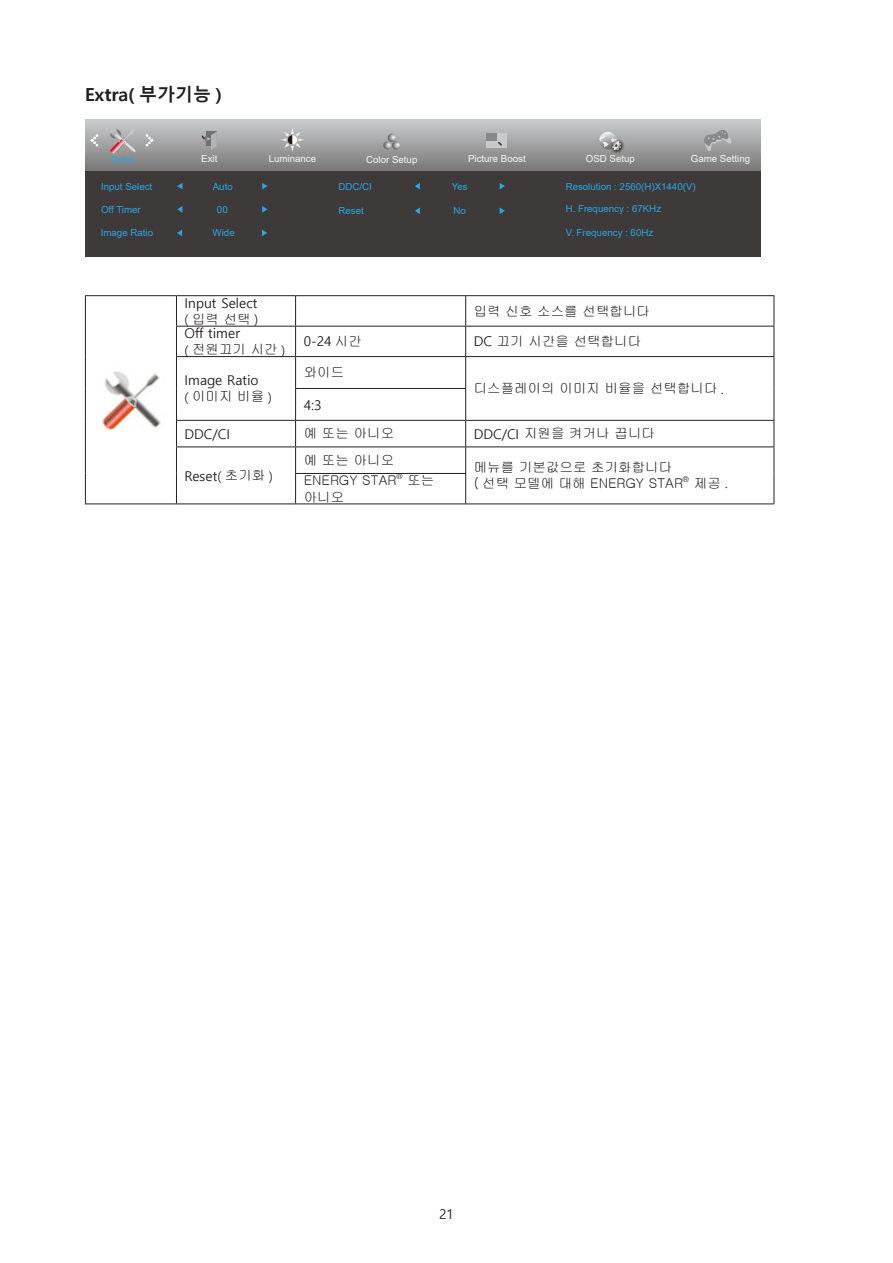
<style>
.page{position:relative;width:893px;height:1263px;background:#fff}
.page>*{position:absolute;margin:0;border:0;box-sizing:border-box;transform-origin:0 0}
.Heading_3{font:700 18px "Malgun Gothic";color:#231f20}
.无间隔{font:13.5px "Gulim";color:#231f20}
.无间隔-2{font:13.5px/15.9px "Malgun Gothic";color:#231f20}
.正文_text-1{font:13.5px "Gulim";color:#231f20}
.正文_text-1-2{font:13.5px "Malgun Gothic";color:#231f20}
.t1{font:9.75px "Arial";color:#2ca6e0}
.t2{font:9.75px "Arial";color:#f7f7f7}
.无间隔-3{font:7.8px "Gulim";color:#231f20}
.s1{font-family:"Gulim"}
.s2{font-family:"Malgun Gothic"}
</style>
<div class="page">
<svg style="left:85px;top:119px;width:675px;height:52px;background:#a0a1a2"></svg>
<div style="left:85px;top:171px;width:675px;height:86px;background:#3e3a39"></div>
<svg style="left:91px;top:134px;width:7px;height:13px"></svg>
<svg style="left:146px;top:134px;width:7px;height:13px"></svg>
<div style="left:486px;top:133px;width:21px;height:15px;background:#c8c9ca"></div>
<div style="left:486px;top:133px;width:11px;height:8px;background:#888"></div>
<svg style="left:498px;top:141px;width:4px;height:5px"></svg>
<img style="left:609px;top:138px;width:17px;height:17px">
<svg style="left:599px;top:132px;width:23px;height:18px"></svg>
<svg style="left:202px;top:131px;width:15px;height:19px"></svg>
<svg style="left:281px;top:128px;width:23px;height:23px"></svg>
<svg style="left:383px;top:134px;width:17px;height:16px"></svg>
<svg style="left:177px;top:206px;width:5px;height:7px"></svg>
<svg style="left:262px;top:206px;width:5px;height:7px"></svg>
<svg style="left:177px;top:183px;width:5px;height:6px"></svg>
<svg style="left:262px;top:183px;width:5px;height:6px"></svg>
<svg style="left:177px;top:230px;width:5px;height:6px"></svg>
<svg style="left:262px;top:230px;width:5px;height:6px"></svg>
<svg style="left:415px;top:207px;width:5px;height:7px"></svg>
<svg style="left:500px;top:207px;width:5px;height:7px"></svg>
<svg style="left:415px;top:183px;width:5px;height:6px"></svg>
<svg style="left:500px;top:183px;width:5px;height:6px"></svg>
<svg style="left:109px;top:129px;width:29px;height:25px"></svg>
<svg style="left:704px;top:130px;width:27px;height:21px"></svg>
<hr style="left:85px;top:295px;width:91px;height:1px;background:#231f20">
<hr style="left:85px;top:296px;width:1px;height:30px;background:#231f20">
<hr style="left:176px;top:295px;width:120px;height:1px;background:#231f20">
<hr style="left:176px;top:296px;width:1px;height:30px;background:#231f20">
<hr style="left:296px;top:295px;width:170px;height:1px;background:#231f20">
<hr style="left:295px;top:296px;width:1px;height:30px;background:#231f20">
<hr style="left:466px;top:295px;width:308px;height:1px;background:#231f20">
<hr style="left:465px;top:296px;width:1px;height:30px;background:#231f20">
<hr style="left:774px;top:296px;width:1px;height:30px;background:#231f20">
<hr style="left:85px;top:326px;width:1px;height:31px;background:#231f20">
<hr style="left:176px;top:326px;width:120px;height:1px;background:#231f20">
<hr style="left:176px;top:326px;width:1px;height:30px;background:#231f20">
<hr style="left:296px;top:326px;width:170px;height:1px;background:#231f20">
<hr style="left:295px;top:326px;width:1px;height:30px;background:#231f20">
<hr style="left:466px;top:326px;width:308px;height:1px;background:#231f20">
<hr style="left:465px;top:326px;width:1px;height:30px;background:#231f20">
<hr style="left:774px;top:326px;width:1px;height:30px;background:#231f20">
<hr style="left:85px;top:357px;width:1px;height:31px;background:#231f20">
<hr style="left:176px;top:356px;width:120px;height:1px;background:#231f20">
<hr style="left:176px;top:357px;width:1px;height:31px;background:#231f20">
<hr style="left:296px;top:356px;width:170px;height:1px;background:#231f20">
<hr style="left:295px;top:357px;width:1px;height:31px;background:#231f20">
<hr style="left:466px;top:356px;width:308px;height:1px;background:#231f20">
<hr style="left:465px;top:357px;width:1px;height:31px;background:#231f20">
<hr style="left:774px;top:357px;width:1px;height:31px;background:#231f20">
<hr style="left:85px;top:388px;width:1px;height:32px;background:#231f20">
<hr style="left:176px;top:388px;width:1px;height:32px;background:#231f20">
<hr style="left:295px;top:388px;width:171px;height:1px;background:#231f20">
<hr style="left:295px;top:389px;width:1px;height:31px;background:#231f20">
<hr style="left:465px;top:389px;width:1px;height:31px;background:#231f20">
<hr style="left:774px;top:388px;width:1px;height:32px;background:#231f20">
<hr style="left:176px;top:420px;width:120px;height:1px;background:#231f20">
<hr style="left:296px;top:420px;width:170px;height:1px;background:#231f20">
<hr style="left:466px;top:420px;width:308px;height:1px;background:#231f20">
<svg style="left:85px;top:420px;width:1px;height:53px"></svg>
<hr style="left:176px;top:446px;width:120px;height:1px;background:#231f20">
<svg style="left:176px;top:421px;width:1px;height:52px"></svg>
<hr style="left:296px;top:446px;width:170px;height:1px;background:#231f20">
<hr style="left:466px;top:446px;width:308px;height:1px;background:#231f20">
<svg style="left:774px;top:421px;width:1px;height:52px"></svg>
<hr style="left:85px;top:473px;width:1px;height:30px;background:#231f20">
<hr style="left:176px;top:473px;width:1px;height:30px;background:#231f20">
<hr style="left:295px;top:473px;width:171px;height:1px;background:#231f20">
<svg style="left:295px;top:421px;width:1px;height:82px"></svg>
<svg style="left:465px;top:421px;width:1px;height:82px"></svg>
<hr style="left:774px;top:473px;width:1px;height:30px;background:#231f20">
<hr style="left:85px;top:503px;width:91px;height:1px;background:#231f20">
<hr style="left:176px;top:503px;width:120px;height:1px;background:#231f20">
<hr style="left:296px;top:503px;width:170px;height:1px;background:#231f20">
<hr style="left:466px;top:503px;width:308px;height:1px;background:#231f20">
<img style="left:102px;top:371px;width:59px;height:59px">
<p class="Heading_3" style="left:85px;top:84px;width:139px">Extra( 부가기능 )</p>
<p class="t1" style="left:112px;top:152px;width:24px">Extra</p>
<p class="t2" style="left:691px;top:152px;width:61px">Game Setting</p>
<p class="t2" style="left:201px;top:152px;width:18px">Exit</p>
<p class="t2" style="left:269px;top:152px;width:49px">Luminance</p>
<p class="t2" style="left:366px;top:153px;width:53px">Color Setup</p>
<p class="t2" style="left:468px;top:152px;width:59px">Picture Boost</p>
<p class="t2" style="left:586px;top:152px;width:51px">OSD Setup</p>
<p class="t1" style="left:101px;top:179px;width:53px">Input Select</p>
<p class="t1" style="left:213px;top:179px;width:21px">Auto</p>
<p class="t1" style="left:101px;top:226px;width:54px">Image Ratio</p>
<p class="t1" style="left:213px;top:226px;width:24px">Wide</p>
<p class="t1" style="left:101px;top:203px;width:41px">Off Timer</p>
<p class="t1" style="left:217px;top:203px;width:12px">00</p>
<p class="t1" style="left:338px;top:179px;width:35px">DDC/CI</p>
<p class="t1" style="left:452px;top:179px;width:17px">Yes</p>
<p class="t1" style="left:566px;top:179px;width:132px">Resolution : 2560(H)X1440(V)</p>
<p class="t1" style="left:566px;top:202px;width:97px">H. Frequency : 67KHz</p>
<p class="t1" style="left:566px;top:226px;width:89px">V. Frequency : 60Hz</p>
<p class="t1" style="left:338px;top:204px;width:27px">Reset</p>
<p class="t1" style="left:454px;top:204px;width:14px">No</p>
<p class="无间隔-2" style="left:185px;top:295px;width:75px">Input Select (<span class="s1">입력선택</span>)</p>
<p class="正文_text-1" style="left:474px;top:304px;width:178px">입력 신호 소스를 선택합니다</p>
<p class="无间隔-2" style="left:185px;top:326px;width:102px">Off timer<br>( <span class="s1">전원끄기 시간</span> )</p>
<p class="无间隔-2" style="left:304px;top:334px;width:60px">0-24 <span class="s1">시간</span></p>
<p class="无间隔" style="left:474px;top:335px;width:169px"><span class="s2">DC</span> 끄기 시간을 선택합니다</p>
<p class="无间隔-2" style="left:185px;top:373px;width:89px">Image Ratio<br>( <span class="s1">이미지 비율</span> )</p>
<p class="无间隔" style="left:304px;top:366px;width:42px">와이드</p>
<p class="无间隔" style="left:474px;top:382px;width:252px">디스플레이의 이미지 비율을 선택합니다 <span class="s2">.</span></p>
<p class="正文_text-1-2" style="left:304px;top:397px;width:19px">4:3</p>
<p class="无间隔-2" style="left:185px;top:426px;width:47px">DDC/CI</p>
<p class="无间隔" style="left:304px;top:427px;width:92px">예 또는 아니오</p>
<p class="无间隔" style="left:474px;top:427px;width:183px"><span class="s2">DDC/CI</span> 지원을 켜거나 끕니다</p>
<p class="无间隔-2" style="left:185px;top:468px;width:90px">Reset( <span class="s1">초기화</span> )</p>
<p class="无间隔" style="left:304px;top:453px;width:92px">예 또는 아니오</p>
<p class="无间隔" style="left:474px;top:460px;width:200px">메뉴를 기본값으로 초기화합니다</p>
<p class="无间隔" style="left:474px;top:477px;width:211px">( 선택 모델에 대해 ENERGY STAR</p>
<p class="无间隔-3" style="left:396px;top:472px;width:8px">®</p>
<p class="无间隔" style="left:407px;top:474px;width:28px">또는</p>
<p class="无间隔" style="left:304px;top:474px;width:94px">ENERGY STAR</p>
<p class="无间隔-3" style="left:683px;top:475px;width:8px">®</p>
<p class="无间隔" style="left:694px;top:477px;width:36px">제공 .</p>
<p class="无间隔" style="left:304px;top:490px;width:42px">아니오</p>
<h2 class="无间隔-2" style="left:439px;top:1206px;width:16px">21</h2>
</div>
